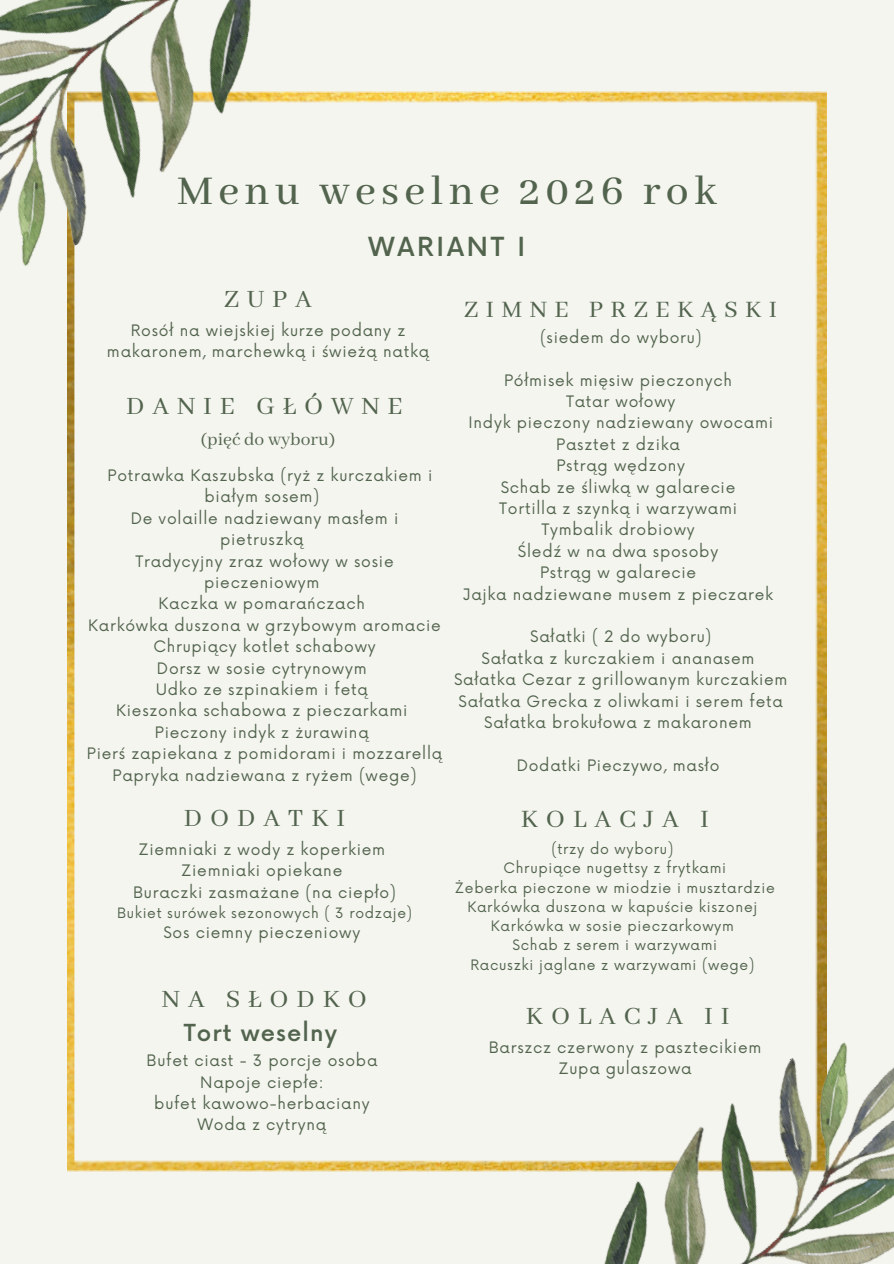
<style>
.page{position:relative;width:894px;height:1264px;background:#fff}
.page>*{position:absolute;margin:0;border:0;box-sizing:border-box;transform-origin:0 0}
.t1{font:500 45.6px "Abhaya Libre";letter-spacing:.115em;color:#52644e}
.t2{font:27.9px "Abhaya Libre";letter-spacing:.285em;color:#52644e}
.t3{font:27.75px "Abhaya Libre";letter-spacing:.285em;color:#52644e}
.t4{font:26.25px "Abhaya Libre";letter-spacing:.285em;color:#52644e}
.t5{font:500 25.65px "Now";letter-spacing:.11em;color:#52644e}
.t6{font:500 22.95px "Now";letter-spacing:.05em;color:#52644e}
.t7{font:19.5px "Abhaya Libre";color:#52644e}
.t8{font:15.45px/21.5px "Now";letter-spacing:.05em;color:#52644e;text-align:center}
.t9{font:13.95px "Now";letter-spacing:.05em;color:#52644e}
</style>
<div class="page">
<div style="left:0;top:0;width:893px;height:1263px;background:#f5f5ef"></div>
<img style="left:67px;top:91px;width:758px;height:1080px">
<img style="left:428px;top:1002px;width:465px;height:261px">
<img style="left:0;top:0;width:428px;height:310px">
<p class="t1" style="left:177px;top:166px;width:540px">Menu weselne 2026 rok</p>
<h3 class="t5" style="left:368px;top:233px;width:158px">WARIANT I</h3>
<p class="t3" style="left:224px;top:284px;width:89px">ZUPA</p>
<p class="t8" style="left:107px;top:320px;width:323px">Rosół na wiejskiej kurze podany z makaronem, marchewką i świeżą natką</p>
<p class="t3" style="left:126px;top:391px;width:278px">DANIE GŁÓWNE</p>
<p class="t7" style="left:201px;top:428px;width:136px">(pięć do wyboru)</p>
<p class="t8" style="left:204px;top:465px;width:229px;text-align:left;text-indent:-97px">Potrawka Kaszubska (ryż z kurczakiem i białym sosem)</p>
<p class="t8" style="left:131px;top:508px;width:269px">De volaille nadziewany masłem i pietruszką</p>
<p class="t8" style="left:135px;top:551px;width:260px">Tradycyjny zraz wołowy w sosie pieczeniowym</p>
<p class="t8" style="left:159px;top:594px;width:208px">Kaczka w pomarańczach</p>
<p class="t8" style="left:88px;top:615px;width:354px">Karkówka duszona w grzybowym aromacie</p>
<p class="t8" style="left:153px;top:636px;width:224px">Chrupiący kotlet schabowy</p>
<p class="t8" style="left:157px;top:658px;width:211px">Dorsz w sosie cytrynowym</p>
<p class="t8" style="left:156px;top:679px;width:213px">Udko ze szpinakiem i fetą</p>
<p class="t8" style="left:116px;top:700px;width:292px">Kieszonka schabowa z pieczarkami</p>
<p class="t8" style="left:155px;top:722px;width:215px">Pieczony indyk z żurawiną</p>
<p class="t8" style="left:87px;top:743px;width:357px">Pierś zapiekana z pomidorami i mozzarellą</p>
<p class="t8" style="left:112px;top:765px;width:305px">Papryka nadziewana z ryżem (wege)</p>
<p class="t3" style="left:184px;top:803px;width:163px">DODATKI</p>
<h2 class="t8" style="left:138px;top:839px;width:248px">Ziemniaki z wody z koperkiem</h2>
<p class="t8" style="left:181px;top:860px;width:163px">Ziemniaki opiekane</p>
<h2 class="t8" style="left:133px;top:882px;width:264px">Buraczki zasmażane (na ciepło)</h2>
<p class="t9" style="left:117px;top:905px;width:296px">Bukiet surówek sezonowych ( 3 rodzaje)</p>
<p class="t8" style="left:163px;top:922px;width:198px">Sos ciemny pieczeniowy</p>
<p class="t3" style="left:162px;top:983px;width:206px">NA SŁODKO</p>
<p class="t6" style="left:184px;top:1020px;width:155px">Tort weselny</p>
<p class="t8" style="left:146px;top:1050px;width:232px">Bufet ciast - 3 porcje osoba</p>
<p class="t8" style="left:200px;top:1072px;width:125px">Napoje ciepłe:</p>
<p class="t8" style="left:154px;top:1093px;width:217px">bufet kawowo-herbaciany</p>
<p class="t8" style="left:197px;top:1114px;width:130px">Woda z cytryną</p>
<p class="t4" style="left:464px;top:294px;width:314px">ZIMNE PRZEKĄSKI</p>
<p class="t8" style="left:540px;top:327px;width:163px">(siedem do wyboru)</p>
<h3 class="t8" style="left:504px;top:370px;width:229px">Półmisek mięsiw pieczonych</h3>
<h2 class="t8" style="left:566px;top:391px;width:111px">Tatar wołowy</h2>
<p class="t8" style="left:468px;top:413px;width:306px">Indyk pieczony nadziewany owocami</p>
<p class="t8" style="left:556px;top:434px;width:125px">Pasztet z dzika</p>
<p class="t8" style="left:556px;top:456px;width:130px">Pstrąg wędzony</p>
<p class="t8" style="left:500px;top:477px;width:236px">Schab ze śliwką w galarecie</p>
<p class="t8" style="left:499px;top:498px;width:239px">Tortilla z szynką i warzywami</p>
<h2 class="t8" style="left:541px;top:520px;width:155px">Tymbalik drobiowy</h2>
<p class="t8" style="left:517px;top:541px;width:202px">Śledź w na dwa sposoby</p>
<p class="t8" style="left:540px;top:562px;width:158px">Pstrąg w galarecie</p>
<p class="t8" style="left:463px;top:584px;width:312px">Jajka nadziewane musem z pieczarek</p>
<p class="t8" style="left:530px;top:627px;width:183px">Sałatki ( 2 do wyboru)</p>
<p class="t8" style="left:481px;top:648px;width:274px">Sałatka z kurczakiem i ananasem</p>
<h2 class="t8" style="left:454px;top:669px;width:335px">Sałatka Cezar z grillowanym kurczakiem</h2>
<p class="t8" style="left:458px;top:691px;width:325px">Sałatka Grecka z oliwkami i serem feta</p>
<p class="t8" style="left:484px;top:712px;width:269px">Sałatka brokułowa z makaronem</p>
<p class="t8" style="left:516px;top:755px;width:204px">Dodatki Pieczywo, masło</p>
<p class="t2" style="left:520px;top:803px;width:190px">KOLACJA I</p>
<p class="t9" style="left:551px;top:841px;width:123px">(trzy do wyboru)</p>
<p class="t9" style="left:503px;top:860px;width:224px">Chrupiące nugettsy z frytkami</p>
<p class="t9" style="left:455px;top:879px;width:321px">Żeberka pieczone w miodzie i musztardzie</p>
<p class="t9" style="left:467px;top:899px;width:291px">Karkówka duszona w kapuście kiszonej</p>
<p class="t9" style="left:490px;top:918px;width:244px">Karkówka w sosie pieczarkowym</p>
<p class="t9" style="left:512px;top:937px;width:206px">Schab z serem i warzywami</p>
<h2 class="t9" style="left:470px;top:956px;width:285px">Racuszki jaglane z warzywami (wege)</h2>
<p class="t3" style="left:526px;top:1000px;width:205px">KOLACJA II</p>
<p class="t8" style="left:488px;top:1037px;width:274px">Barszcz czerwony z pasztecikiem</p>
<h1 class="t8" style="left:558px;top:1058px;width:135px">Zupa gulaszowa</h1>
</div>
